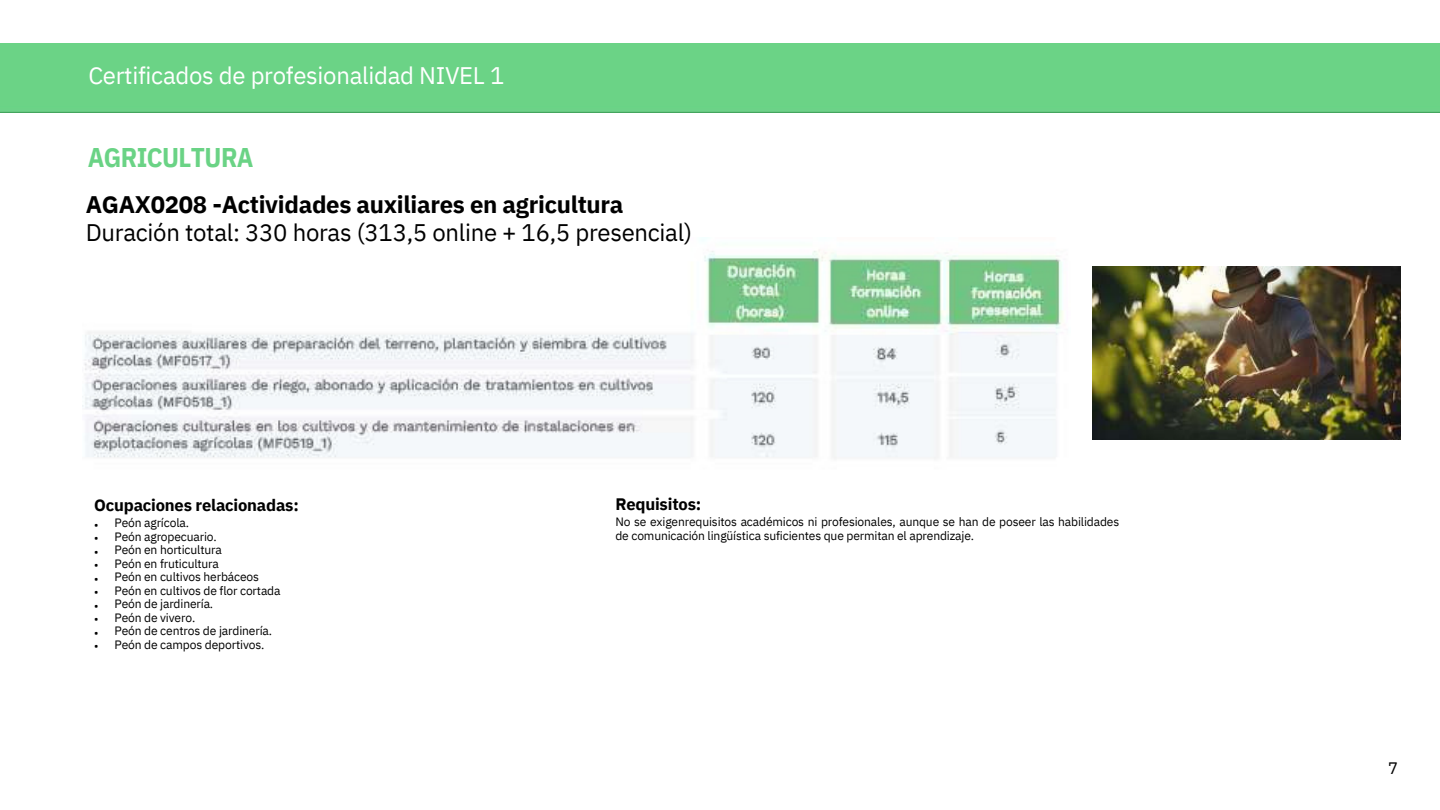
<style>
.page{position:relative;width:1440px;height:810px;background:#fff}
.page>*{position:absolute;margin:0;border:0;box-sizing:border-box;transform-origin:0 0}
.t1{font:700 27px "IBM Plex Sans Cond";letter-spacing:-.02em;color:#6ad385}
.t2{font:24px/28.2px "IBM Plex Sans";letter-spacing:-.01em;color:#000}
.t3{font:24px "IBM Plex Sans";letter-spacing:-.01em;color:#fff}
.t4{font:700 16.65px "IBM Plex Sans";letter-spacing:-.01em;color:#000}
.t5{font:700 16.5px "IBM Plex Sans";letter-spacing:-.01em;color:#000}
.t6{font:16.5px "IBM Plex Sans";color:#000}
.t7{font:12.15px/13.5px "IBM Plex Sans";letter-spacing:-.01em;color:#000}
.t8{font:12px/13.5px "IBM Plex Sans";letter-spacing:-.01em;color:#000}
.t9{font:12px/13.5px "IBM Plex Sans Cond";color:#000;text-align:justify}
.s1{font-weight:700}
</style>
<div class="page">
<img style="left:83px;top:237px;width:980px;height:222px">
<div style="left:0;top:43px;width:1440px;height:70px;background:#6bd386"></div>
<img style="left:1092px;top:267px;width:308px;height:172px">
<p class="t3" style="left:88px;top:60px;width:417px">Certificados de profesionalidad NIVEL 1</p>
<p class="t1" style="left:88px;top:139px;width:167px">AGRICULTURA</p>
<p class="t2" style="left:86px;top:190px;width:608px"><span class="s1">AGAX0208 -Actividades auxiliares en agricultura<br></span>Duración total: 330 horas (313,5 online + 16,5 presencial)</p>
<p class="t5" style="left:94px;top:494px;width:206px">Ocupaciones relacionadas:</p>
<p class="t9" style="left:94px;top:518px;width:6px">• • • • • • • • • •</p>
<p class="t8" style="left:115px;top:516px;width:76px">Peón agrícola.</p>
<p class="t8" style="left:115px;top:530px;width:104px">Peón agropecuario.</p>
<p class="t8" style="left:115px;top:543px;width:109px">Peón en horticultura</p>
<p class="t8" style="left:115px;top:557px;width:106px">Peón en fruticultura</p>
<p class="t8" style="left:115px;top:570px;width:168px">Peón en cultivos herbáceos<br>Peón en cultivos de flor cortada<br>Peón de jardinería.</p>
<p class="t8" style="left:115px;top:611px;width:82px">Peón de vivero.</p>
<p class="t7" style="left:115px;top:624px;width:159px">Peón de centros de jardinería.<br>Peón de campos deportivos.</p>
<p class="t4" style="left:615px;top:493px;width:87px">Requisitos:</p>
<p class="t8" style="left:615px;top:515px;width:505px">No se exigenrequisitos académicos ni profesionales, aunque se han de poseer las habilidades de comunicación lingüística suficientes que permitan el aprendizaje.</p>
<p class="t6" style="left:1388px;top:757px;width:11px">7</p>
</div>
